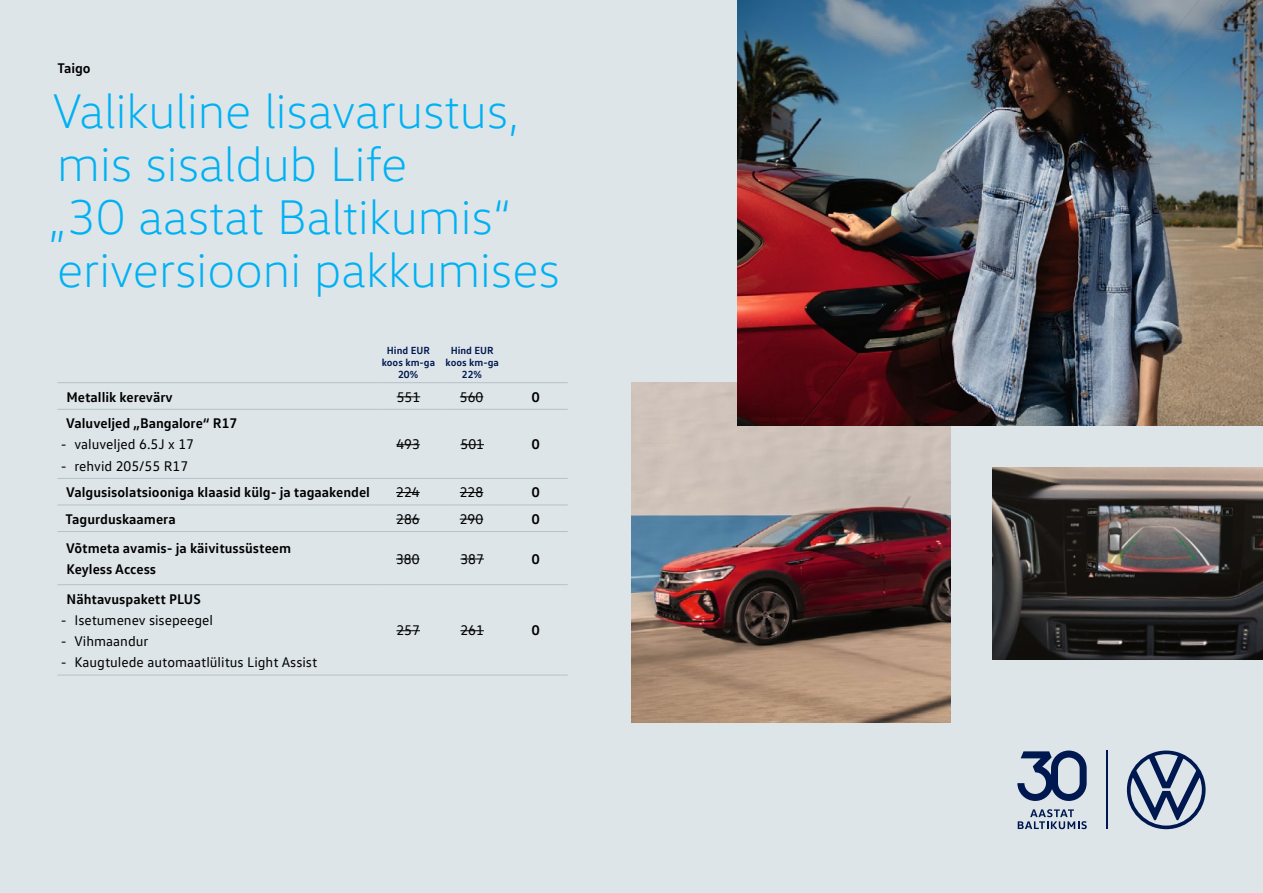
<style>
.page{position:relative;width:1263px;height:893px;background:#dee5e9}
.page>*{position:absolute;margin:0;border:0;box-sizing:border-box;transform-origin:0 0}
.t1{font:300 49.5px/53.1px "VW Head";color:#00b1f3}
.t2{font:700 14.25px/21.3px "VW Text";color:#000}
.t3{font:14.25px "VW Text";color:#000}
.t4{font:700 10.5px/12px "VW Text";color:#001850;text-align:center}
</style>
<div class="page">
<img style="left:631px;top:383px;width:319px;height:340px">
<img style="left:993px;top:468px;width:270px;height:191px">
<hr style="left:57px;top:382px;width:319px;height:1px;background:#b4c1c7">
<hr style="left:57px;top:409px;width:319px;height:1px;background:#b4c1c7">
<hr style="left:57px;top:478px;width:319px;height:1px;background:#b4c1c7">
<hr style="left:57px;top:505px;width:319px;height:1px;background:#b4c1c7">
<hr style="left:57px;top:531px;width:319px;height:1px;background:#b4c1c7">
<hr style="left:57px;top:584px;width:319px;height:1px;background:#b4c1c7">
<hr style="left:57px;top:675px;width:319px;height:1px;background:#b4c1c7">
<hr style="left:376px;top:382px;width:64px;height:1px;background:#b4c1c7">
<hr style="left:440px;top:382px;width:64px;height:1px;background:#b4c1c7">
<hr style="left:504px;top:382px;width:64px;height:1px;background:#b4c1c7">
<hr style="left:376px;top:409px;width:64px;height:1px;background:#b4c1c7">
<hr style="left:440px;top:409px;width:64px;height:1px;background:#b4c1c7">
<hr style="left:504px;top:409px;width:64px;height:1px;background:#b4c1c7">
<hr style="left:376px;top:478px;width:64px;height:1px;background:#b4c1c7">
<hr style="left:440px;top:478px;width:64px;height:1px;background:#b4c1c7">
<hr style="left:504px;top:478px;width:64px;height:1px;background:#b4c1c7">
<hr style="left:376px;top:505px;width:64px;height:1px;background:#b4c1c7">
<hr style="left:440px;top:505px;width:64px;height:1px;background:#b4c1c7">
<hr style="left:504px;top:505px;width:64px;height:1px;background:#b4c1c7">
<hr style="left:376px;top:531px;width:64px;height:1px;background:#b4c1c7">
<hr style="left:440px;top:531px;width:64px;height:1px;background:#b4c1c7">
<hr style="left:504px;top:531px;width:64px;height:1px;background:#b4c1c7">
<hr style="left:376px;top:584px;width:64px;height:1px;background:#b4c1c7">
<hr style="left:440px;top:584px;width:64px;height:1px;background:#b4c1c7">
<hr style="left:504px;top:584px;width:64px;height:1px;background:#b4c1c7">
<hr style="left:376px;top:675px;width:64px;height:1px;background:#b4c1c7">
<hr style="left:440px;top:675px;width:64px;height:1px;background:#b4c1c7">
<hr style="left:504px;top:675px;width:64px;height:1px;background:#b4c1c7">
<svg style="left:397px;top:396px;width:23px;height:1px"></svg>
<svg style="left:460px;top:396px;width:23px;height:1px"></svg>
<svg style="left:396px;top:444px;width:24px;height:1px"></svg>
<svg style="left:460px;top:444px;width:24px;height:1px"></svg>
<svg style="left:396px;top:492px;width:24px;height:1px"></svg>
<svg style="left:460px;top:492px;width:23px;height:1px"></svg>
<svg style="left:396px;top:519px;width:24px;height:1px"></svg>
<svg style="left:460px;top:519px;width:23px;height:1px"></svg>
<svg style="left:396px;top:558px;width:24px;height:1px"></svg>
<svg style="left:460px;top:558px;width:24px;height:1px"></svg>
<svg style="left:396px;top:630px;width:24px;height:1px"></svg>
<svg style="left:460px;top:630px;width:24px;height:1px"></svg>
<img style="left:738px;top:0;width:525px;height:425px">
<svg style="left:1018px;top:809px;width:69px;height:20px"></svg>
<svg style="left:1017px;top:750px;width:70px;height:51px"></svg>
<hr style="left:1106px;top:750px;width:2px;height:79px;background:#001850">
<svg style="left:1127px;top:750px;width:78px;height:79px"></svg>
<p class="t2" style="left:57px;top:57px;width:35px">Taigo</p>
<h1 class="t1" style="left:49px;top:84px;width:513px">Valikuline lisavarustus, mis sisaldub Life<br>„30 aastat Baltikumis“ eriversiooni pakkumises</h1>
<p class="t4" style="left:382px;top:344px;width:55px">Hind EUR koos km-ga<br>20%</p>
<p class="t4" style="left:446px;top:344px;width:55px">Hind EUR koos km-ga<br>22%</p>
<p class="t2" style="left:67px;top:385px;width:108px">Metallik kerevärv</p>
<p class="t3" style="left:397px;top:388px;width:25px">551</p>
<p class="t3" style="left:460px;top:388px;width:25px">560</p>
<p class="t2" style="left:532px;top:385px;width:9px">0</p>
<p class="t2" style="left:66px;top:412px;width:173px">Valuveljed „Bangalore“ R17</p>
<p class="t3" style="left:61px;top:436px;width:135px">- valuveljed 6.5J x 17</p>
<p class="t3" style="left:61px;top:457px;width:129px">- rehvid 205/55 R17</p>
<p class="t3" style="left:396px;top:436px;width:25px">493</p>
<p class="t3" style="left:460px;top:436px;width:25px">501</p>
<p class="t2" style="left:532px;top:433px;width:9px">0</p>
<p class="t2" style="left:66px;top:481px;width:305px">Valgusisolatsiooniga klaasid külg- ja tagaakendel</p>
<p class="t3" style="left:396px;top:484px;width:25px">224</p>
<p class="t3" style="left:460px;top:484px;width:25px">228</p>
<p class="t2" style="left:532px;top:481px;width:9px">0</p>
<p class="t2" style="left:66px;top:508px;width:112px">Tagurduskaamera</p>
<p class="t3" style="left:396px;top:510px;width:25px">286</p>
<p class="t3" style="left:460px;top:510px;width:25px">290</p>
<p class="t2" style="left:532px;top:508px;width:9px">0</p>
<p class="t2" style="left:66px;top:537px;width:226px">Võtmeta avamis- ja käivitussüsteem<br>Keyless Access</p>
<p class="t3" style="left:396px;top:550px;width:25px">380</p>
<p class="t3" style="left:460px;top:550px;width:25px">387</p>
<p class="t2" style="left:532px;top:547px;width:9px">0</p>
<p class="t2" style="left:67px;top:587px;width:136px">Nähtavuspakett PLUS</p>
<p class="t3" style="left:61px;top:611px;width:154px">- Isetumenev sisepeegel</p>
<p class="t3" style="left:61px;top:632px;width:89px">- Vihmaandur</p>
<p class="t3" style="left:61px;top:654px;width:258px">- Kaugtulede automaatlülitus Light Assist</p>
<p class="t3" style="left:396px;top:622px;width:25px">257</p>
<p class="t3" style="left:460px;top:622px;width:25px">261</p>
<p class="t2" style="left:532px;top:619px;width:9px">0</p>
</div>
